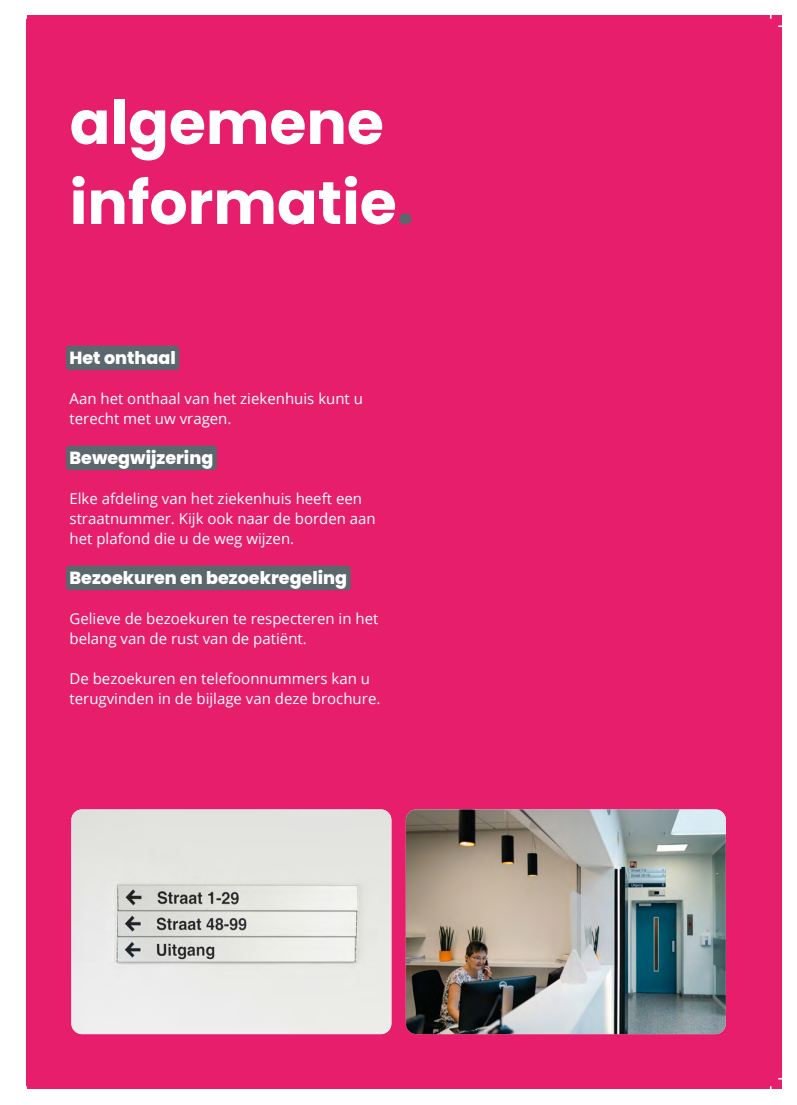
<style>
.page{position:relative;width:797px;height:1105px;background:#fff}
.page>*{position:absolute;margin:0;border:0;box-sizing:border-box;transform-origin:0 0}
.Algemene_informatie{font:700 60px "Poppins";color:#fff}
.Arcering_H2{font:800 17.5px "Poppins";color:#fff}
.Broodtekst_negatief{font:15px/20px "Open Sans";color:#fff}
.s1{color:#5b666d}
</style>
<div class="page">
<div style="left:26px;top:16px;width:755px;height:1073px;background:#e71e6c"></div>
<div style="left:66px;top:346px;width:113px;height:24px;background:#5b666d;border-radius:4px"></div>
<div style="left:66px;top:446px;width:151px;height:24px;background:#5b666d;border-radius:4px"></div>
<div style="left:66px;top:566px;width:284px;height:24px;background:#5b666d;border-radius:4px"></div>
<img style="left:71px;top:809px;width:320px;height:225px">
<img style="left:406px;top:809px;width:320px;height:225px">
<p class="Algemene_informatie" style="left:70px;top:88px;width:316px">algemene</p>
<p class="Algemene_informatie" style="left:70px;top:168px;width:345px">informatie<span class="s1">.</span></p>
<p class="Arcering_H2" style="left:69px;top:348px;width:108px">Het onthaal</p>
<p class="Broodtekst_negatief" style="left:69px;top:388px;width:295px">Aan het onthaal van het ziekenhuis kunt u terecht met uw vragen.</p>
<p class="Arcering_H2" style="left:69px;top:448px;width:145px">Bewegwijzering</p>
<p class="Broodtekst_negatief" style="left:69px;top:488px;width:308px">Elke afdeling van het ziekenhuis heeft een straatnummer. Kijk ook naar de borden aan het plafond die u de weg wijzen.</p>
<p class="Arcering_H2" style="left:69px;top:568px;width:279px">Bezoekuren en bezoekregeling</p>
<p class="Broodtekst_negatief" style="left:69px;top:608px;width:310px">Gelieve de bezoekuren te respecteren in het belang van de rust van de patiënt.</p>
<p class="Broodtekst_negatief" style="left:69px;top:668px;width:312px">De bezoekuren en telefoonnummers kan u terugvinden in de bijlage van deze brochure.</p>
</div>
